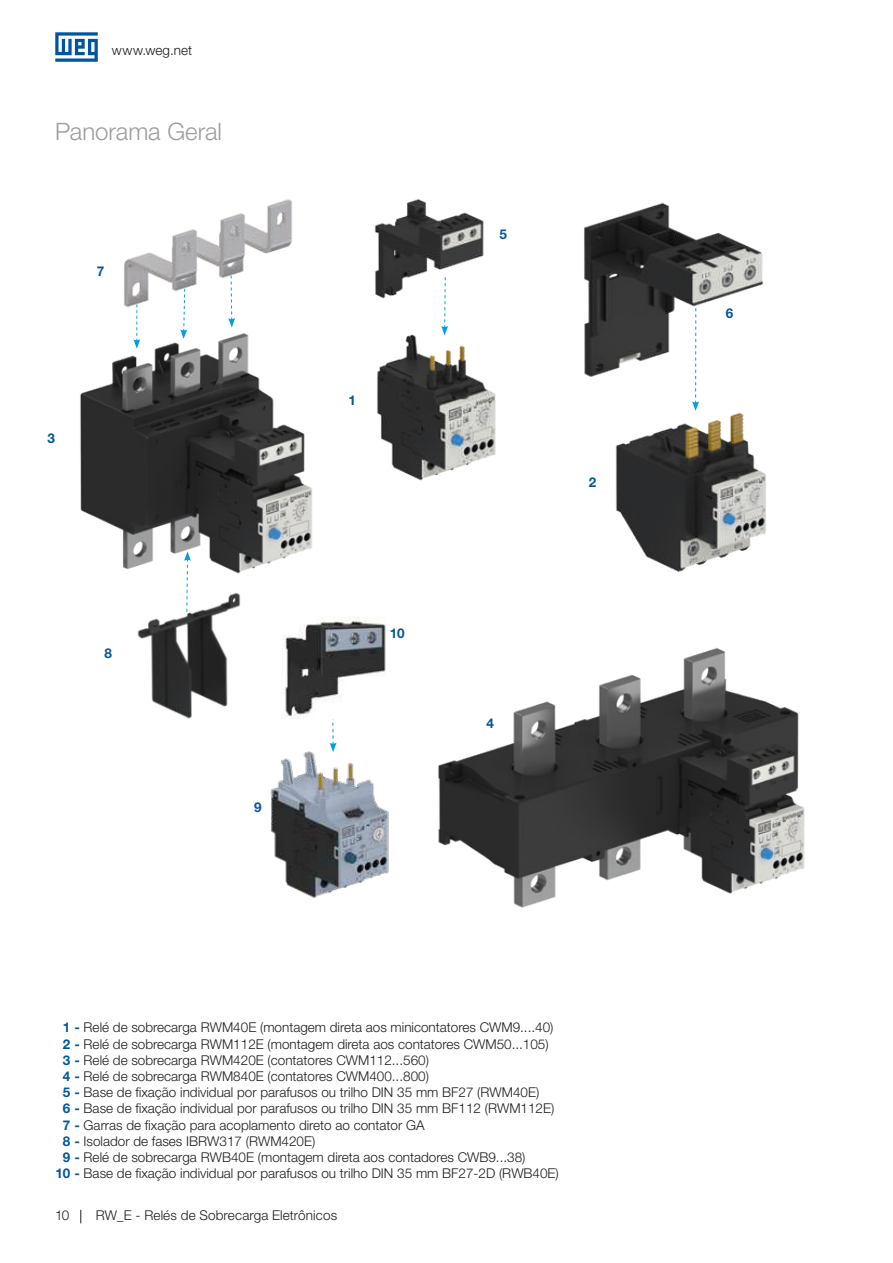
<style>
.page{position:relative;width:893px;height:1263px;background:#fff}
.page>*{position:absolute;margin:0;border:0;box-sizing:border-box;transform-origin:0 0}
.t1{font:300 24px "Helvetica Neue LT Pro";letter-spacing:-.005em;color:#9d9d9d}
.t2{font:300 13.5px "Helvetica Neue LT Pro";color:#1d1d1b}
.t3{font:700 13.5px "Helvetica Neue LT Pro";color:#00569e}
.s1{font-weight:700;color:#00569e}
</style>
<div class="page">
<svg style="left:55px;top:32px;width:43px;height:30px"></svg>
<svg style="left:80px;top:1210px;width:1px;height:13px"></svg>
<img style="left:80px;top:329px;width:232px;height:245px">
<img style="left:584px;top:202px;width:182px;height:370px">
<svg style="left:133px;top:311px;width:7px;height:38px"></svg>
<svg style="left:180px;top:311px;width:7px;height:28px"></svg>
<svg style="left:228px;top:295px;width:7px;height:33px"></svg>
<img style="left:247px;top:199px;width:45px;height:55px">
<img style="left:200px;top:213px;width:47px;height:82px">
<img style="left:124px;top:229px;width:76px;height:82px">
<img style="left:374px;top:199px;width:110px;height:100px">
<img style="left:377px;top:334px;width:119px;height:147px">
<img style="left:438px;top:648px;width:367px;height:260px">
<svg style="left:441px;top:276px;width:7px;height:59px"></svg>
<svg style="left:692px;top:308px;width:7px;height:103px"></svg>
<svg style="left:184px;top:551px;width:7px;height:36px"></svg>
<img style="left:137px;top:589px;width:104px;height:130px">
<svg style="left:330px;top:719px;width:7px;height:31px"></svg>
<img style="left:270px;top:750px;width:119px;height:148px">
<img style="left:282px;top:616px;width:104px;height:102px">
<p class="t2" style="left:112px;top:42px;width:82px">www.weg.net</p>
<h1 class="t1" style="left:55px;top:117px;width:168px">Panorama Geral</h1>
<p class="t3" style="left:97px;top:262px;width:9px">7</p>
<p class="t3" style="left:48px;top:429px;width:9px">3</p>
<p class="t3" style="left:105px;top:644px;width:9px">8</p>
<p class="t3" style="left:254px;top:798px;width:9px">9</p>
<p class="t3" style="left:349px;top:392px;width:9px">1</p>
<p class="t3" style="left:390px;top:624px;width:16px">10</p>
<p class="t3" style="left:500px;top:225px;width:9px">5</p>
<p class="t3" style="left:487px;top:714px;width:9px">4</p>
<p class="t3" style="left:589px;top:474px;width:9px">2</p>
<p class="t2" style="left:63px;top:1019px;width:492px"><span class="s1">1 -</span> Relé de sobrecarga RWM40E (montagem direta aos minicontatores CWM9....40)</p>
<p class="t2" style="left:63px;top:1035px;width:487px"><span class="s1">2 -</span> Relé de sobrecarga RWM112E (montagem direta aos contatores CWM50...105)</p>
<p class="t2" style="left:63px;top:1052px;width:368px"><span class="s1">3 -</span> Relé de sobrecarga RWM420E (contatores CWM112...560)</p>
<p class="t2" style="left:63px;top:1068px;width:368px"><span class="s1">4 -</span> Relé de sobrecarga RWM840E (contatores CWM400...800)</p>
<p class="t2" style="left:63px;top:1084px;width:478px"><span class="s1">5 -</span> Base de fixação individual por parafusos ou trilho DIN 35 mm BF27 (RWM40E)</p>
<p class="t2" style="left:63px;top:1100px;width:493px"><span class="s1">6 -</span> Base de fixação individual por parafusos ou trilho DIN 35 mm BF112 (RWM112E)</p>
<p class="t2" style="left:63px;top:1116px;width:363px"><span class="s1">7 -</span> Garras de fixação para acoplamento direto ao contator GA</p>
<p class="t2" style="left:63px;top:1133px;width:254px"><span class="s1">8 -</span> Isolador de fases IBRW317 (RWM420E)</p>
<p class="t2" style="left:63px;top:1149px;width:464px"><span class="s1">9 -</span> Relé de sobrecarga RWB40E (montagem direta aos contadores CWB9...38)</p>
<p class="t2" style="left:56px;top:1165px;width:505px"><span class="s1">10 -</span> Base de fixação individual por parafusos ou trilho DIN 35 mm BF27-2D (RWB40E)</p>
<p class="t2" style="left:55px;top:1207px;width:16px">10</p>
<p class="t2" style="left:96px;top:1207px;width:243px">RW_E - Relés de Sobrecarga Eletrônicos</p>
<p class="t3" style="left:726px;top:304px;width:9px">6</p>
</div>
